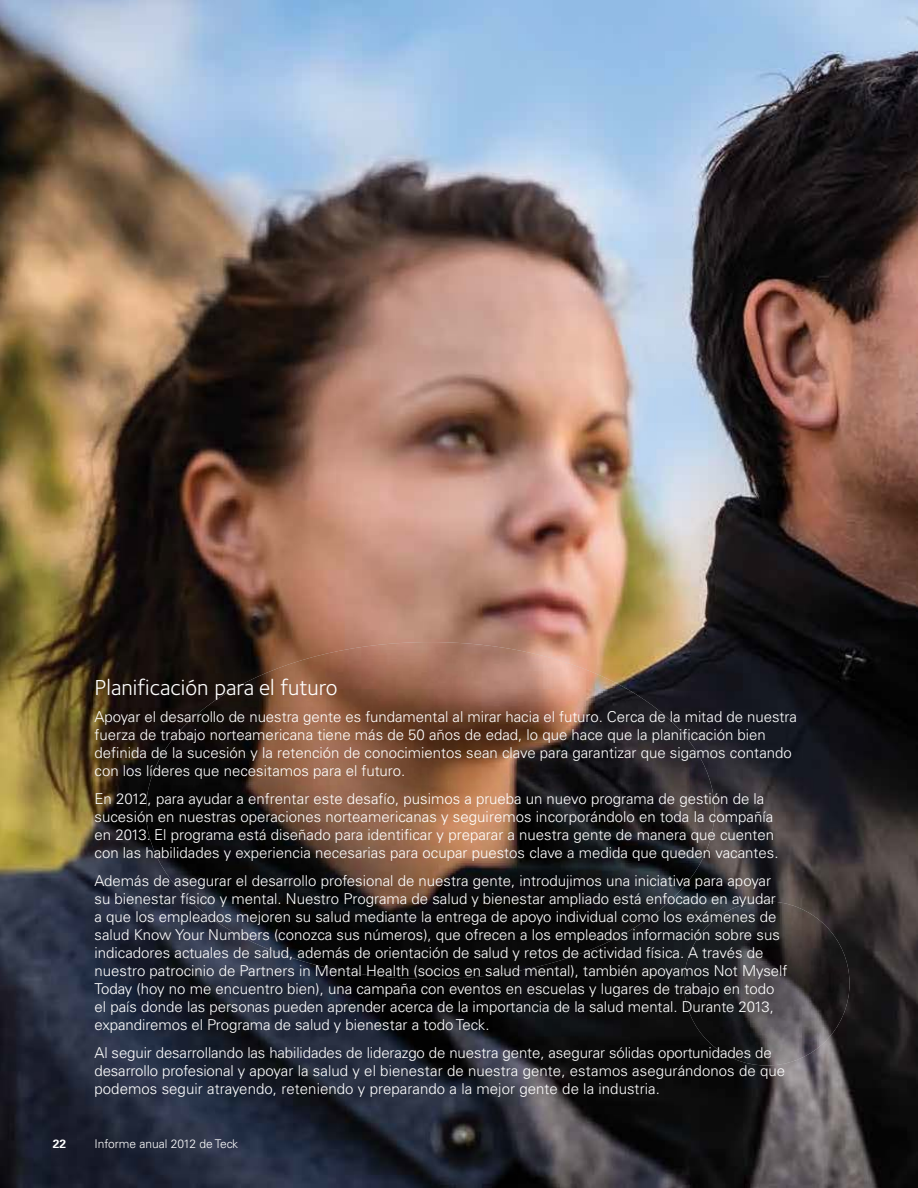
<style>
.page{position:relative;width:918px;height:1188px;background:#fff}
.page>*{position:absolute;margin:0;border:0;box-sizing:border-box;transform-origin:0 0}
.t1{font:22.5px "Foundry Sterling";color:#fff}
.t2{font:300 15px/18px "Univers";color:#fff}
.t3{font:300 12px "Univers";color:#fff}
.t4{font:700 12px "Univers";color:#fff}
</style>
<div class="page">
<img style="left:0;top:0;width:918px;height:1188px">
<img style="left:146px;top:642px;width:568px;height:337px">
<img style="left:684px;top:901px;width:166px;height:165px">
<p class="t4" style="left:53px;top:1136px;width:15px">22</p>
<h1 class="t1" style="left:94px;top:675px;width:245px">Planificación para el futuro</h1>
<p class="t2" style="left:94px;top:708px;width:704px">Apoyar el desarrollo de nuestra gente es fundamental al mirar hacia el futuro. Cerca de la mitad de nuestra fuerza de trabajo norteamericana tiene más de 50 años de edad, lo que hace que la planificación bien definida de la sucesión y la retención de conocimientos sean clave para garantizar que sigamos contando con los líderes que necesitamos para el futuro.</p>
<p class="t2" style="left:94px;top:789px;width:686px">En 2012, para ayudar a enfrentar este desafío, pusimos a prueba un nuevo programa de gestión de la sucesión en nuestras operaciones norteamericanas y seguiremos incorporándolo en toda la compañía en 2013. El programa está diseñado para identificar y preparar a nuestra gente de manera que cuenten con las habilidades y experiencia necesarias para ocupar puestos clave a medida que queden vacantes.</p>
<p class="t2" style="left:94px;top:871px;width:695px">Además de asegurar el desarrollo profesional de nuestra gente, introdujimos una iniciativa para apoyar su bienestar físico y mental. Nuestro Programa de salud y bienestar ampliado está enfocado en ayudar<br>a que los empleados mejoren su salud mediante la entrega de apoyo individual como los exámenes de salud Know Your Numbers (conozca sus números), que ofrecen a los empleados información sobre sus indicadores actuales de salud, además de orientación de salud y retos de actividad física. A través de nuestro patrocinio de Partners in Mental Health (socios en salud mental), también apoyamos Not Myself Today (hoy no me encuentro bien), una campaña con eventos en escuelas y lugares de trabajo en todo el país donde las personas pueden aprender acerca de la importancia de la salud mental. Durante 2013, expandiremos el Programa de salud y bienestar a todo Teck.</p>
<p class="t2" style="left:94px;top:1043px;width:692px">Al seguir desarrollando las habilidades de liderazgo de nuestra gente, asegurar sólidas oportunidades de desarrollo profesional y apoyar la salud y el bienestar de nuestra gente, estamos asegurándonos de que podemos seguir atrayendo, reteniendo y preparando a la mejor gente de la industria.</p>
<p class="t3" style="left:94px;top:1136px;width:145px">Informe anual 2012 de Teck</p>
</div>
